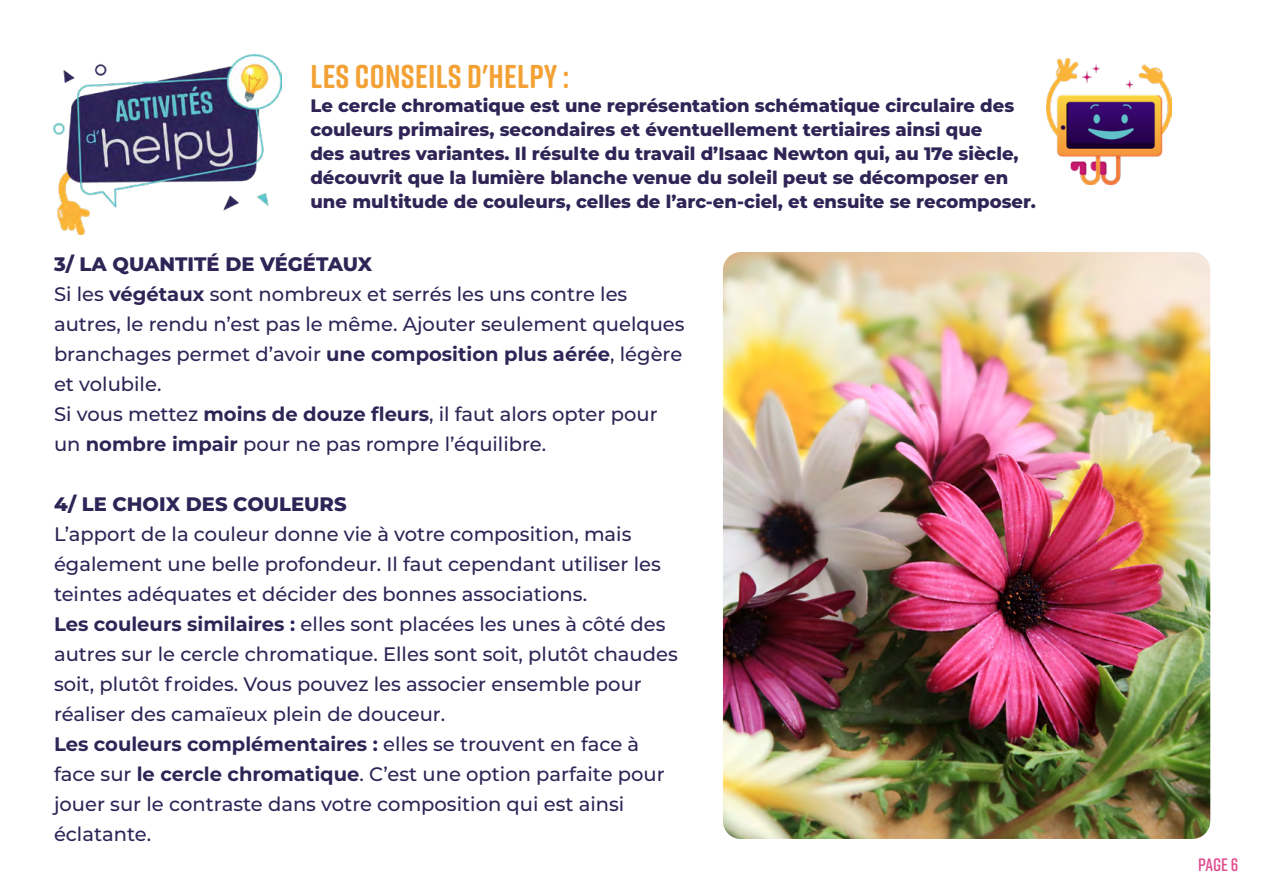
<style>
.page{position:relative;width:1263px;height:893px;background:#fff}
.page>*{position:absolute;margin:0;border:0;box-sizing:border-box;transform-origin:0 0}
.t1{font:700 33px "Rift Soft";letter-spacing:.01em;color:#f3a134}
.t2{font:500 19.5px/30px "Montserrat";color:#2f2456}
.t3{font:800 19.5px "Montserrat";color:#2f2456}
.t4{font:800 18px/24px "Montserrat";color:#2f2456}
.t5{font:600 18px "Rift Soft";color:#e04d8f}
.s1{font-weight:800}
.s2{font-weight:700}
</style>
<div class="page">
<img style="left:53px;top:54px;width:228px;height:180px">
<img style="left:1046px;top:58px;width:125px;height:126px">
<img style="left:723px;top:252px;width:487px;height:587px">
<h1 class="t1" style="left:311px;top:53px;width:260px">LES CONSEILS D'HELPY :</h1>
<p class="t4" style="left:310px;top:93px;width:727px">Le cercle chromatique est une représentation schématique circulaire des couleurs primaires, secondaires et éventuellement tertiaires ainsi que<br>des autres variantes. Il résulte du travail d’Isaac Newton qui, au 17e siècle, découvrit que la lumière blanche venue du soleil peut se décomposer en une multitude de couleurs, celles de l’arc-en-ciel, et ensuite se recomposer.</p>
<p class="t2" style="left:54px;top:248px;width:632px"><span class="s1">3/ LA QUANTITÉ DE VÉGÉTAUX<br></span>Si les <span class="s2">végétaux</span> sont nombreux et serrés les uns contre les autres, le rendu n’est pas le même. Ajouter seulement quelques branchages permet d’avoir <span class="s2">une composition plus aérée</span>, légère et volubile.<br>Si vous mettez <span class="s2">moins de douze fleurs</span>, il faut alors opter pour un <span class="s2">nombre impair</span> pour ne pas rompre l’équilibre.</p>
<p class="t3" style="left:54px;top:490px;width:294px">4/ LE CHOIX DES COULEURS</p>
<p class="t2" style="left:54px;top:518px;width:625px">L’apport de la couleur donne vie à votre composition, mais également une belle profondeur. Il faut cependant utiliser les teintes adéquates et décider des bonnes associations.<br><span class="s2">Les couleurs similaires :</span> elles sont placées les unes à côté des autres sur le cercle chromatique. Elles sont soit, plutôt chaudes soit, plutôt froides. Vous pouvez les associer ensemble pour réaliser des camaïeux plein de douceur.<br><span class="s2">Les couleurs complémentaires :</span> elles se trouvent en face à face sur <span class="s2">le cercle chromatique</span>. C’est une option parfaite pour jouer sur le contraste dans votre composition qui est ainsi éclatante.</p>
<p class="t5" style="left:1198px;top:852px;width:42px">Page 6</p>
</div>
